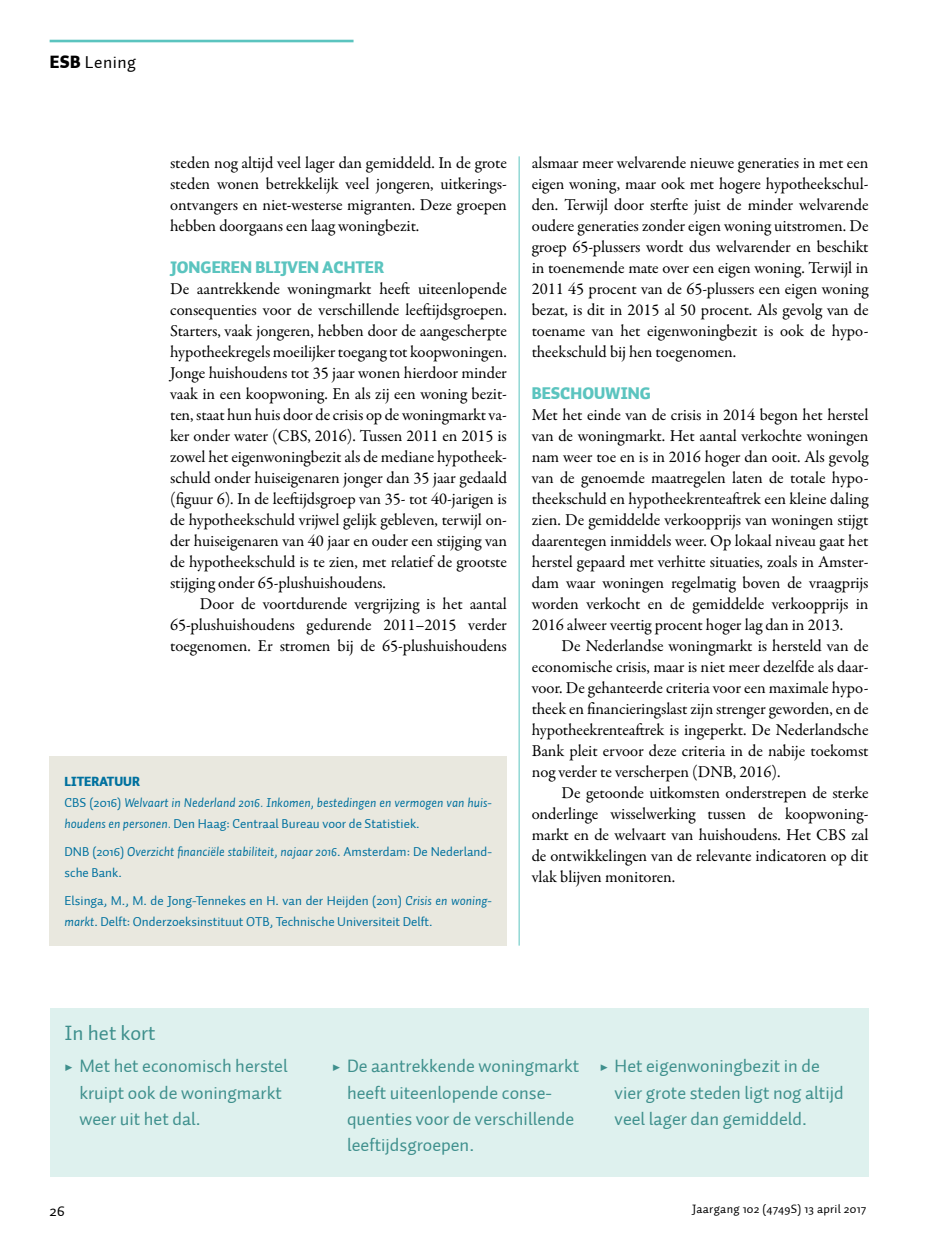
<style>
.page{position:relative;width:943px;height:1241px;background:#fff}
.page>*{position:absolute;margin:0;border:0;box-sizing:border-box;transform-origin:0 0}
.t1{font:21px "Auto 1";color:#3f908d}
.t2{font:18.38px/26.2px "Auto 1";color:#3f908d}
.t3{font:17.5px "Auto 1";letter-spacing:.025em;color:#000}
.t4{font:16.62px/21px "Garamond Premr Pro";letter-spacing:-.005em;color:#000;text-align:justify}
.t5{font:900 16.62px "Auto 1";color:#5bc4bf}
.t6{font:15.75px "Auto 1";color:#000}
.t7{font:13.12px/21px "Auto 1";color:#00719f}
.t8{font:italic 13.12px/21px "Auto 1";color:#00719f}
.t9{font:12.25px "Auto 1";letter-spacing:.025em;color:#000}
.s1{font-weight:900}
.s2{font-weight:900;font-style:normal}
.s3{font-style:normal}
.s4{font-style:italic}
.s5{font-family:"Garamond Premr Pro";font-weight:700}
</style>
<div class="page">
<hr style="left:50px;top:40px;width:303px;height:2px;background:#5bc4bf">
<hr style="left:519px;top:156px;width:1px;height:789px;background:#5bc4bf">
<div style="left:50px;top:1008px;width:818px;height:168px;background:#def1ee"></div>
<div style="left:50px;top:756px;width:457px;height:189px;background:#e9e8df"></div>
<p class="t3" style="left:50px;top:52px;width:88px"><span class="s1">ESB</span> Lening</p>
<p class="t4" style="left:170px;top:153px;width:338px">steden nog altijd veel lager dan gemiddeld. In de grote steden wonen betrekkelijk veel jongeren, uitkerings&shy;ontvangers en niet-westerse migranten. Deze groepen hebben doorgaans een laag woningbezit.</p>
<p class="t5" style="left:170px;top:256px;width:215px">JONGEREN BLIJVEN ACHTER</p>
<p class="t4" style="left:170px;top:279px;width:338px">De aantrekkende woningmarkt heeft uiteenlopende</p>
<p class="t4" style="left:170px;top:300px;width:338px">consequenties voor de verschillende leeftijdsgroepen.</p>
<p class="t4" style="left:170px;top:321px;width:338px">Starters, vaak jongeren, hebben door de aangescherpte</p>
<p class="t4" style="left:170px;top:342px;width:338px">hypotheekregels moeilijker toegang tot koopwoningen.</p>
<p class="t4" style="left:170px;top:363px;width:338px">Jonge huishoudens tot 35 jaar wonen hierdoor minder</p>
<p class="t4" style="left:170px;top:384px;width:338px">vaak in een koopwoning. En als zij een woning bezit-</p>
<p class="t4" style="left:170px;top:405px;width:338px">ten, staat hun huis door de crisis op de woningmarkt va-</p>
<p class="t4" style="left:170px;top:426px;width:338px">ker onder water (CBS, 2016). Tussen 2011 en 2015 is</p>
<p class="t4" style="left:170px;top:447px;width:338px">zowel het eigenwoningbezit als de mediane hypotheek-</p>
<p class="t4" style="left:170px;top:468px;width:338px">schuld onder huiseigenaren jonger dan 35 jaar gedaald</p>
<p class="t4" style="left:170px;top:489px;width:338px">(figuur 6). In de leeftijdsgroep van 35- tot 40-jarigen is</p>
<p class="t4" style="left:170px;top:510px;width:338px">de hypotheekschuld vrijwel gelijk gebleven, terwijl on-</p>
<p class="t4" style="left:170px;top:531px;width:338px">der huiseigenaren van 40 jaar en ouder een stijging van</p>
<p class="t4" style="left:170px;top:552px;width:338px">de hypotheekschuld is te zien, met relatief de grootste</p>
<p class="t4" style="left:170px;top:573px;width:217px">stijging onder 65-plushuishoudens.</p>
<p class="t4" style="left:200px;top:594px;width:308px">Door de voortdurende vergrijzing is het aantal</p>
<p class="t4" style="left:170px;top:615px;width:338px">65-plushuishoudens gedurende 2011–2015 verder</p>
<p class="t4" style="left:170px;top:636px;width:338px">toegenomen. Er stromen bij de 65-plushuishoudens</p>
<p class="t8" style="left:64px;top:771px;width:429px"><span class="s2">LITERATUUR<br></span><span class="s3">CBS (2016)</span> Welvaart in Nederland 2016. Inkomen, bestedingen en vermogen van huis&shy;houdens en personen. <span class="s3">Den Haag: Centraal Bureau voor de Statistiek.</span></p>
<p class="t7" style="left:64px;top:841px;width:429px">DNB (2016) <span class="s4">Overzicht financiële stabiliteit, najaar 2016</span>. Amsterdam: De Nederland&shy;sche Bank.</p>
<p class="t7" style="left:64px;top:890px;width:429px">Elsinga, M., M. de Jong-Tennekes en H. van der Heijden (2011) <span class="s4">Crisis en woning&shy;markt</span>. Delft: Onderzoeksinstituut OTB, Technische Universiteit Delft.</p>
<p class="t4" style="left:531px;top:153px;width:338px">alsmaar meer welvarende nieuwe generaties in met een eigen woning, maar ook met hogere hypotheekschul&shy;den. Terwijl door sterfte juist de minder welvarende oudere generaties zonder eigen woning uitstromen. De groep 65-plussers wordt dus welvarender en beschikt in toenemende mate over een eigen woning. Terwijl in 2011 45 procent van de 65-plussers een eigen woning bezat, is dit in 2015 al 50 procent. Als gevolg van de toename van het eigenwoningbezit is ook de hypo&shy;theekschuld bij hen toegenomen.</p>
<p class="t5" style="left:531px;top:382px;width:121px">BESCHOUWING</p>
<p class="t4" style="left:531px;top:405px;width:338px">Met het einde van de crisis in 2014 begon het herstel</p>
<p class="t4" style="left:531px;top:426px;width:338px">van de woningmarkt. Het aantal verkochte woningen</p>
<p class="t4" style="left:531px;top:447px;width:338px">nam weer toe en is in 2016 hoger dan ooit. Als gevolg</p>
<p class="t4" style="left:531px;top:468px;width:338px">van de genoemde maatregelen laten de totale hypo-</p>
<p class="t4" style="left:531px;top:489px;width:338px">theekschuld en hypotheekrenteaftrek een kleine daling</p>
<p class="t4" style="left:531px;top:510px;width:338px">zien. De gemiddelde verkoopprijs van woningen stijgt</p>
<p class="t4" style="left:531px;top:531px;width:338px">daarentegen inmiddels weer. Op lokaal niveau gaat het</p>
<p class="t4" style="left:531px;top:552px;width:338px">herstel gepaard met verhitte situaties, zoals in Amster-</p>
<p class="t4" style="left:531px;top:573px;width:338px">dam waar woningen regelmatig boven de vraagprijs</p>
<p class="t4" style="left:531px;top:594px;width:338px">worden verkocht en de gemiddelde verkoopprijs in</p>
<p class="t4" style="left:531px;top:615px;width:313px">2016 alweer veertig procent hoger lag dan in 2013.</p>
<p class="t4" style="left:561px;top:636px;width:308px">De Nederlandse woningmarkt is hersteld van de</p>
<p class="t4" style="left:531px;top:657px;width:338px">economische crisis, maar is niet meer dezelfde als daar-</p>
<p class="t4" style="left:531px;top:678px;width:338px">voor. De gehanteerde criteria voor een maximale hypo-</p>
<p class="t4" style="left:531px;top:699px;width:338px">theek en financieringslast zijn strenger geworden, en de</p>
<p class="t4" style="left:531px;top:720px;width:338px">hypotheekrenteaftrek is ingeperkt. De Nederlandsche</p>
<p class="t4" style="left:531px;top:741px;width:338px">Bank pleit ervoor deze criteria in de nabije toekomst</p>
<p class="t4" style="left:531px;top:762px;width:250px">nog verder te verscherpen (DNB, 2016).</p>
<p class="t4" style="left:561px;top:783px;width:308px">De getoonde uitkomsten onderstrepen de sterke</p>
<p class="t4" style="left:531px;top:804px;width:338px">onderlinge wisselwerking tussen de koopwoning-</p>
<p class="t4" style="left:531px;top:825px;width:338px">markt en de welvaart van huishoudens. Het CBS zal</p>
<p class="t4" style="left:531px;top:846px;width:338px">de ontwikkelingen van de relevante indicatoren op dit</p>
<p class="t4" style="left:531px;top:867px;width:145px">vlak blijven monitoren.</p>
<p class="t1" style="left:64px;top:1019px;width:93px">In het kort</p>
<p class="t2" style="left:79px;top:1053px;width:210px;text-indent:-15px"><span class="s5">▶</span> Met het economisch herstel kruipt ook de woningmarkt weer uit het dal.</p>
<p class="t2" style="left:347px;top:1053px;width:234px;text-indent:-15px"><span class="s5">▶</span> De aantrekkende woningmarkt heeft uiteenlopende conse&shy;quenties voor de verschillende leeftijdsgroepen.</p>
<p class="t2" style="left:614px;top:1053px;width:231px;text-indent:-15px"><span class="s5">▶</span> Het eigenwoningbezit in de vier grote steden ligt nog altijd veel lager dan gemiddeld.</p>
<p class="t6" style="left:50px;top:1200px;width:17px">26</p>
<p class="t9" style="left:692px;top:1201px;width:176px">Jaargang 102 (4749S) 13 april 2017</p>
</div>
